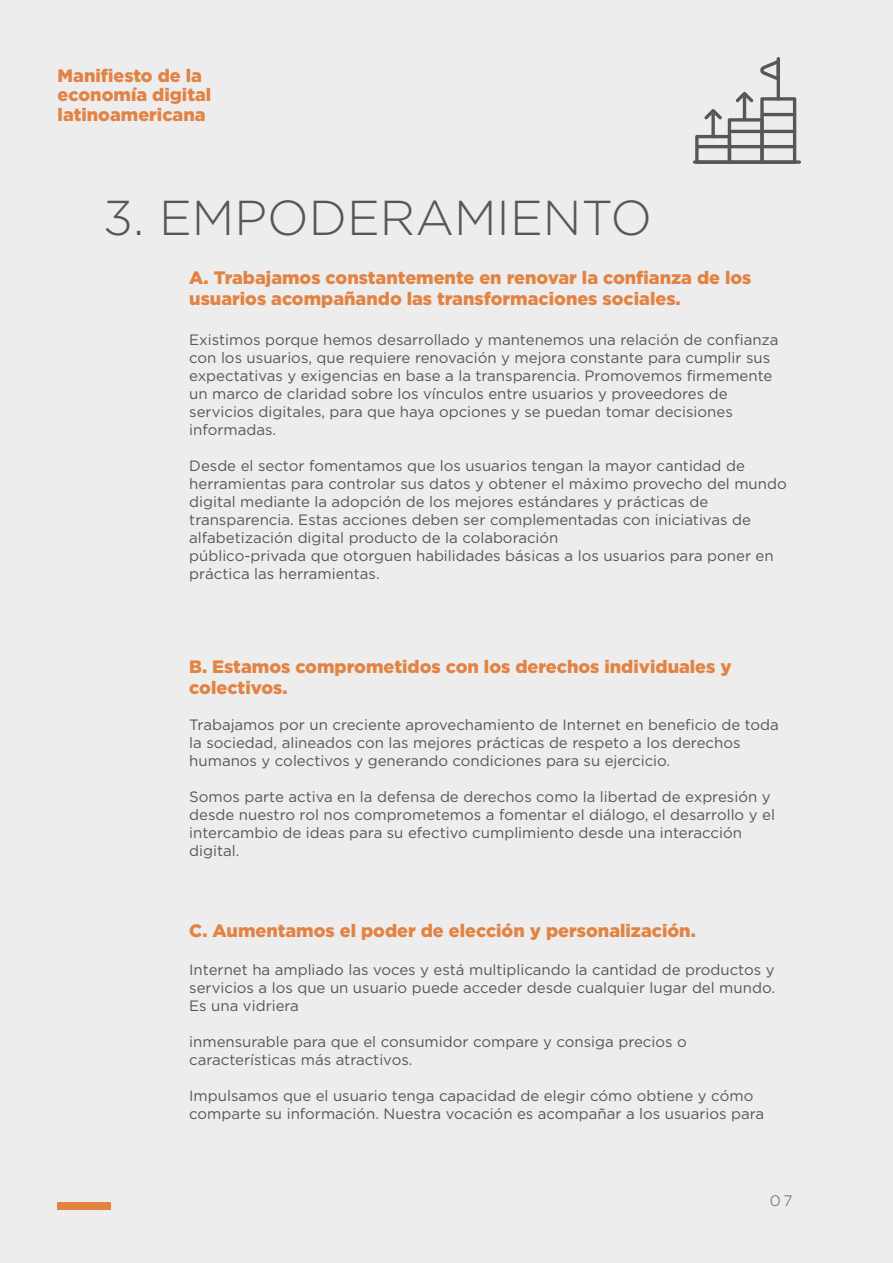
<style>
.page{position:relative;width:893px;height:1263px;background:#ededed}
.page>*{position:absolute;margin:0;border:0;box-sizing:border-box;transform-origin:0 0}
.t1{font:300 49.05px "Gotham";color:#575756}
.t2{font:900 18px/19.5px "Gotham";color:#e38343}
.t3{font:15px/18px "Gotham";color:#575756}
.t4{font:300 15px "Gotham";color:#575756}
</style>
<div class="page">
<svg style="left:693px;top:160px;width:108px;height:4px"></svg>
<svg style="left:695px;top:92px;width:101px;height:72px"></svg>
<hr style="left:777px;top:57px;width:3px;height:44px;background:#575756;border-radius:2px">
<svg style="left:760px;top:60px;width:17px;height:21px"></svg>
<hr style="left:761px;top:113px;width:35px;height:3px;background:#575756;border-radius:2px">
<hr style="left:729px;top:130px;width:67px;height:3px;background:#575756;border-radius:2px">
<hr style="left:697px;top:145px;width:99px;height:3px;background:#575756;border-radius:2px">
<div style="left:58px;top:1202px;width:53px;height:8px;background:#e38343"></div>
<p class="t2" style="left:58px;top:65px;width:155px">Manifiesto de la economía digital latinoamericana</p>
<h1 class="t1" style="left:103px;top:186px;width:550px">3. EMPODERAMIENTO</h1>
<p class="t2" style="left:189px;top:266px;width:564px;line-height:21.6px">A. Trabajamos constantemente en renovar la confianza de los usuarios acompañando las transformaciones sociales.</p>
<p class="t3" style="left:189px;top:331px;width:591px">Existimos porque hemos desarrollado y mantenemos una relación de confianza con los usuarios, que requiere renovación y mejora constante para cumplir sus expectativas y exigencias en base a la transparencia. Promovemos firmemente un marco de claridad sobre los vínculos entre usuarios y proveedores de servicios digitales, para que haya opciones y se puedan tomar decisiones informadas.</p>
<p class="t3" style="left:189px;top:457px;width:599px">Desde el sector fomentamos que los usuarios tengan la mayor cantidad de herramientas para controlar sus datos y obtener el máximo provecho del mundo digital mediante la adopción de los mejores estándares y prácticas de transparencia. Estas acciones deben ser complementadas con iniciativas de alfabetización digital producto de la colaboración<br>público-privada que otorguen habilidades básicas a los usuarios para poner en práctica las herramientas.</p>
<p class="t2" style="left:189px;top:655px;width:544px;line-height:21.6px">B. Estamos comprometidos con los derechos individuales y colectivos.</p>
<p class="t3" style="left:189px;top:716px;width:591px">Trabajamos por un creciente aprovechamiento de Internet en beneficio de toda la sociedad, alineados con las mejores prácticas de respeto a los derechos humanos y colectivos y generando condiciones para su ejercicio.</p>
<p class="t3" style="left:189px;top:788px;width:587px">Somos parte activa en la defensa de derechos como la libertad de expresión y desde nuestro rol nos comprometemos a fomentar el diálogo, el desarrollo y el intercambio de ideas para su efectivo cumplimiento desde una interacción digital.</p>
<p class="t2" style="left:189px;top:921px;width:508px">C. Aumentamos el poder de elección y personalización.</p>
<p class="t3" style="left:189px;top:961px;width:587px;text-align:justify">Internet ha ampliado las voces y está multiplicando la cantidad de productos y servicios a los que un usuario puede acceder desde cualquier lugar del mundo.<br>Es una vidriera</p>
<p class="t3" style="left:189px;top:1033px;width:499px">inmensurable para que el consumidor compare y consiga precios o características más atractivos.</p>
<p class="t3" style="left:189px;top:1087px;width:576px">Impulsamos que el usuario tenga capacidad de elegir cómo obtiene y cómo comparte su información. Nuestra vocación es acompañar a los usuarios para</p>
<p class="t4" style="left:770px;top:1191px;width:24px">07</p>
</div>
